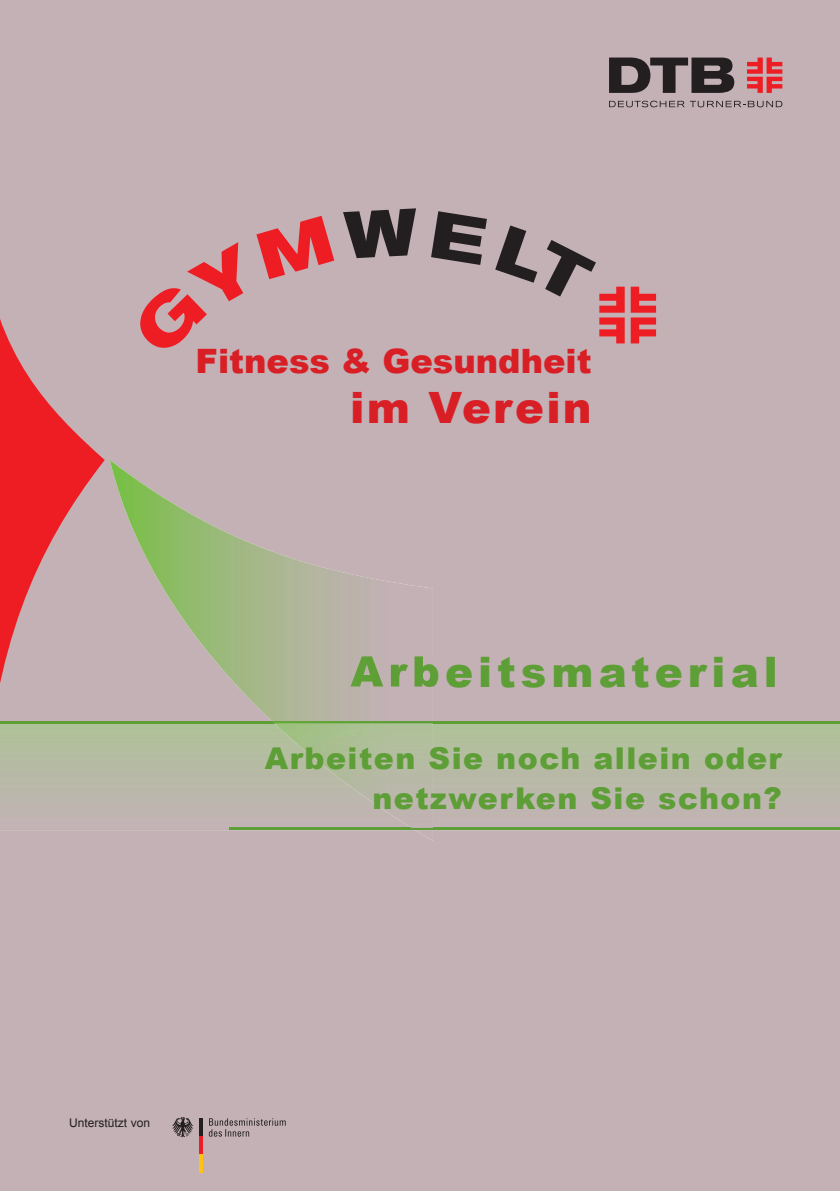
<style>
.page{position:relative;width:840px;height:1191px;background:#fff}
.page>*{position:absolute;margin:0;border:0;box-sizing:border-box;transform-origin:0 0}
.t1{font:900 43.2px "Arial";letter-spacing:.05em;color:#d91f26}
.t2{font:900 42px "Arial";letter-spacing:.12em;color:#5d9e36}
.t3{font:900 33.6px "Arial";color:#d91f26}
.t4{font:900 30px/40px "Arial";letter-spacing:.05em;color:#5d9e36;text-align:right}
.t5{font:12px "Arial";color:#231f20}
</style>
<div class="page">
<div style="left:0;top:0;width:839px;height:1191px;background:#c3b1b5"></div>
<div style="left:432px;top:656px;width:342px;height:31px;background:#c3b1b5"></div>
<svg style="left:0;top:723px;width:839px;height:108px;background:#b7b9a5"></svg>
<hr style="left:0;top:721px;width:839px;height:2px;background:#5d9e36">
<hr style="left:229px;top:828px;width:610px;height:2px;background:#5d9e36">
<svg style="left:608px;top:101px;width:174px;height:6px"></svg>
<svg style="left:608px;top:58px;width:125px;height:35px;background:#595052"></svg>
<svg style="left:746px;top:58px;width:36px;height:35px"></svg>
<svg style="left:0;top:244px;width:105px;height:557px;background:#c88"></svg>
<svg style="left:110px;top:460px;width:322px;height:261px;background:#b6b3a3"></svg>
<img style="left:274px;top:723px;width:158px;height:105px">
<svg style="left:272px;top:721px;width:13px;height:2px"></svg>
<svg style="left:411px;top:830px;width:21px;height:11px"></svg>
<div style="left:350px;top:656px;width:82px;height:31px;background:#c3b1b5"></div>
<svg style="left:630px;top:287px;width:25px;height:56px"></svg>
<svg style="left:140px;top:242px;width:103px;height:106px;background:#cf8589"></svg>
<svg style="left:256px;top:216px;width:78px;height:63px;background:#d8666b"></svg>
<svg style="left:343px;top:208px;width:73px;height:50px;background:#5c5356"></svg>
<svg style="left:431px;top:211px;width:55px;height:54px;background:#63595b"></svg>
<svg style="left:495px;top:225px;width:42px;height:58px;background:#7d7174"></svg>
<svg style="left:545px;top:240px;width:79px;height:103px;background:#b18c90"></svg>
<hr style="left:199px;top:1118px;width:3px;height:18px;background:#231f20">
<hr style="left:199px;top:1136px;width:3px;height:18px;background:#ee1d23">
<hr style="left:199px;top:1154px;width:3px;height:19px;background:#fec210">
<svg style="left:172px;top:1117px;width:21px;height:20px"></svg>
<svg style="left:209px;top:1118px;width:76px;height:18px"></svg>
<p class="t3" style="left:195px;top:336px;width:397px">Fitness &amp; Gesundheit</p>
<h1 class="t1" style="left:350px;top:376px;width:243px">im Verein</h1>
<h2 class="t2" style="left:350px;top:641px;width:428px">Arbeitsmaterial</h2>
<p class="t4" style="left:265px;top:737px;width:518px">Arbeiten Sie noch allein oder netzwerken Sie schon?</p>
<p class="t5" style="left:69px;top:1115px;width:82px">Unterstützt von</p>
</div>
